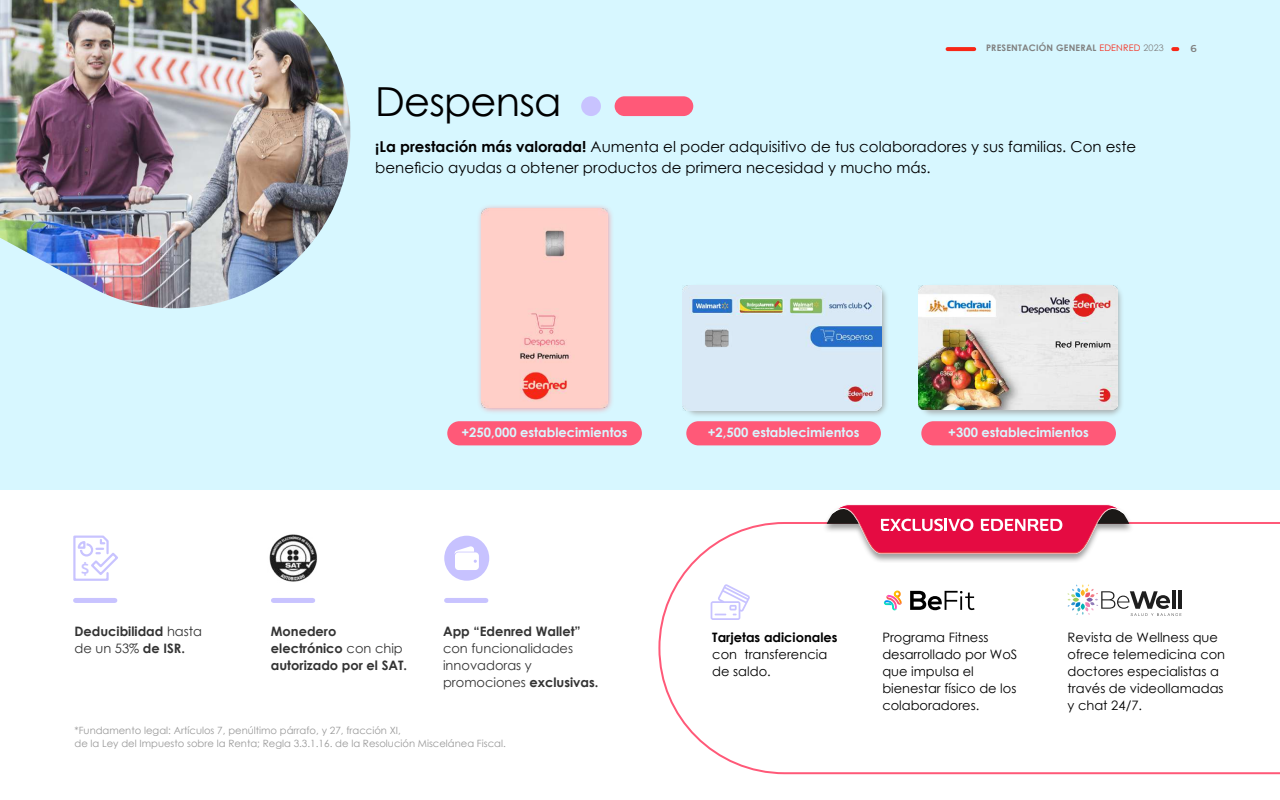
<style>
.page{position:relative;width:1280px;height:800px;background:#fff}
.page>*{position:absolute;margin:0;border:0;box-sizing:border-box;transform-origin:0 0}
.t1{font:40px "Century Gothic";letter-spacing:-.02em;color:#000}
.t2{font:500 15.4px "Ubuntu";color:#c8c3ff}
.t3{font:15px/21px "Century Gothic";color:#000}
.t4{font:13px/17px "Century Gothic";color:#000}
.t5{font:700 13px/17px "Century Gothic";color:#333}
.t6{font:700 13px "Century Gothic";color:#d7f7ff}
.t7{font:13px/17px "Century Gothic";color:#333}
.t8{font:700 13px "Century Gothic";color:#000}
.t9{font:10px/13px "Century Gothic";color:#999}
.t10{font:600 10px "Montserrat";color:#808080}
.t11{font:700 9px "Century Gothic";letter-spacing:.02em;color:#808080}
.s1{font-weight:400;color:#f72717}
.s2{font-weight:400}
.s3{font-weight:700}
</style>
<div class="page">
<svg style="left:658px;top:522px;width:622px;height:253px"></svg>
<div style="left:0;top:0;width:1280px;height:490px;background:#d7f7ff"></div>
<img style="left:0;top:0;width:351px;height:309px">
<div style="left:822px;top:503px;width:312px;height:60px;background:#525252;opacity:.55"></div>
<svg style="left:827px;top:503px;width:302px;height:51px"></svg>
<svg style="left:948px;top:47px;width:26px;height:4px"></svg>
<svg style="left:1173px;top:47px;width:4px;height:4px"></svg>
<div style="left:76px;top:598px;width:39px;height:5px;background:#c8c3ff"></div>
<div style="left:273px;top:598px;width:40px;height:5px;background:#c8c3ff"></div>
<div style="left:447px;top:598px;width:39px;height:5px;background:#c8c3ff"></div>
<img style="left:269px;top:534px;width:49px;height:48px">
<hr style="left:1178px;top:590px;width:4px;height:19px;background:#1e1e1e">
<svg style="left:1067px;top:584px;width:114px;height:32px"></svg>
<svg style="left:910px;top:591px;width:65px;height:19px"></svg>
<svg style="left:884px;top:591px;width:18px;height:19px"></svg>
<div style="left:615px;top:96px;width:78px;height:20px;background:#ff5978;border-radius:10px"></div>
<div style="left:581px;top:96px;width:20px;height:20px;background:#c8c3ff;border-radius:50%"></div>
<div style="left:447px;top:421px;width:195px;height:24px;background:#ff5978;border-radius:12px"></div>
<div style="left:686px;top:421px;width:195px;height:24px;background:#ff5978;border-radius:12px"></div>
<div style="left:921px;top:421px;width:195px;height:24px;background:#ff5978;border-radius:12px"></div>
<svg style="left:711px;top:584px;width:39px;height:36px"></svg>
<svg style="left:73px;top:535px;width:45px;height:46px"></svg>
<svg style="left:444px;top:536px;width:45px;height:45px"></svg>
<div style="left:476px;top:203px;width:138px;height:211px;background:#ff7078;opacity:.75"></div>
<img style="left:482px;top:209px;width:125px;height:199px">
<div style="left:683px;top:283px;width:205px;height:134px;background:#9d9d9c;opacity:.75"></div>
<div style="left:918px;top:283px;width:206px;height:134px;background:#9d9d9c;opacity:.75"></div>
<img style="left:683px;top:285px;width:198px;height:126px">
<img style="left:918px;top:285px;width:199px;height:125px">
<h1 class="t1" style="left:375px;top:74px;width:188px">Despensa</h1>
<p class="t11" style="left:986px;top:41px;width:179px">PRESENTACIÓN GENERAL <span class="s1">EDENRED</span> <span class="s2">2023</span></p>
<p class="t10" style="left:1190px;top:41px;width:8px">6</p>
<p class="t3" style="left:375px;top:136px;width:763px"><span class="s3">¡La prestación más valorada!</span> Aumenta el poder adquisitivo de tus colaboradores y sus familias. Con este beneficio ayudas a obtener productos de primera necesidad y mucho más.</p>
<p class="t2" style="left:81px;top:558px;width:10px">$</p>
<p class="t5" style="left:74px;top:622px;width:129px">Deducibilidad <span class="s2">hasta de un 53%</span> de ISR.</p>
<p class="t6" style="left:462px;top:423px;width:168px">+250,000 establecimientos</p>
<p class="t6" style="left:708px;top:423px;width:153px">+2,500 establecimientos</p>
<p class="t6" style="left:948px;top:423px;width:142px">+300 establecimientos</p>
<p class="t5" style="left:271px;top:622px;width:138px">Monedero electrónico <span class="s2">con chip </span>autorizado por el SAT.</p>
<p class="t5" style="left:443px;top:622px;width:139px">App “Edenred Wallet”</p>
<p class="t8" style="left:712px;top:628px;width:127px">Tarjetas adicionales</p>
<p class="t4" style="left:712px;top:646px;width:116px">con transferencia de saldo.</p>
<p class="t7" style="left:443px;top:640px;width:157px">con funcionalidades innovadoras y promociones <span class="s3">exclusivas.</span></p>
<p class="t4" style="left:882px;top:629px;width:137px">Programa Fitness desarrollado por WoS que impulsa el bienestar físico de los colaboradores.</p>
<p class="t4" style="left:1067px;top:629px;width:159px">Revista de Wellness que ofrece telemedicina con doctores especialistas a través de videollamadas y chat 24/7.</p>
<p class="t9" style="left:74px;top:724px;width:433px">*Fundamento legal: Artículos 7, penúltimo párrafo, y 27, fracción XI,<br>de la Ley del Impuesto sobre la Renta; Regla 3.3.1.16. de la Resolución Miscelánea Fiscal.</p>
</div>
